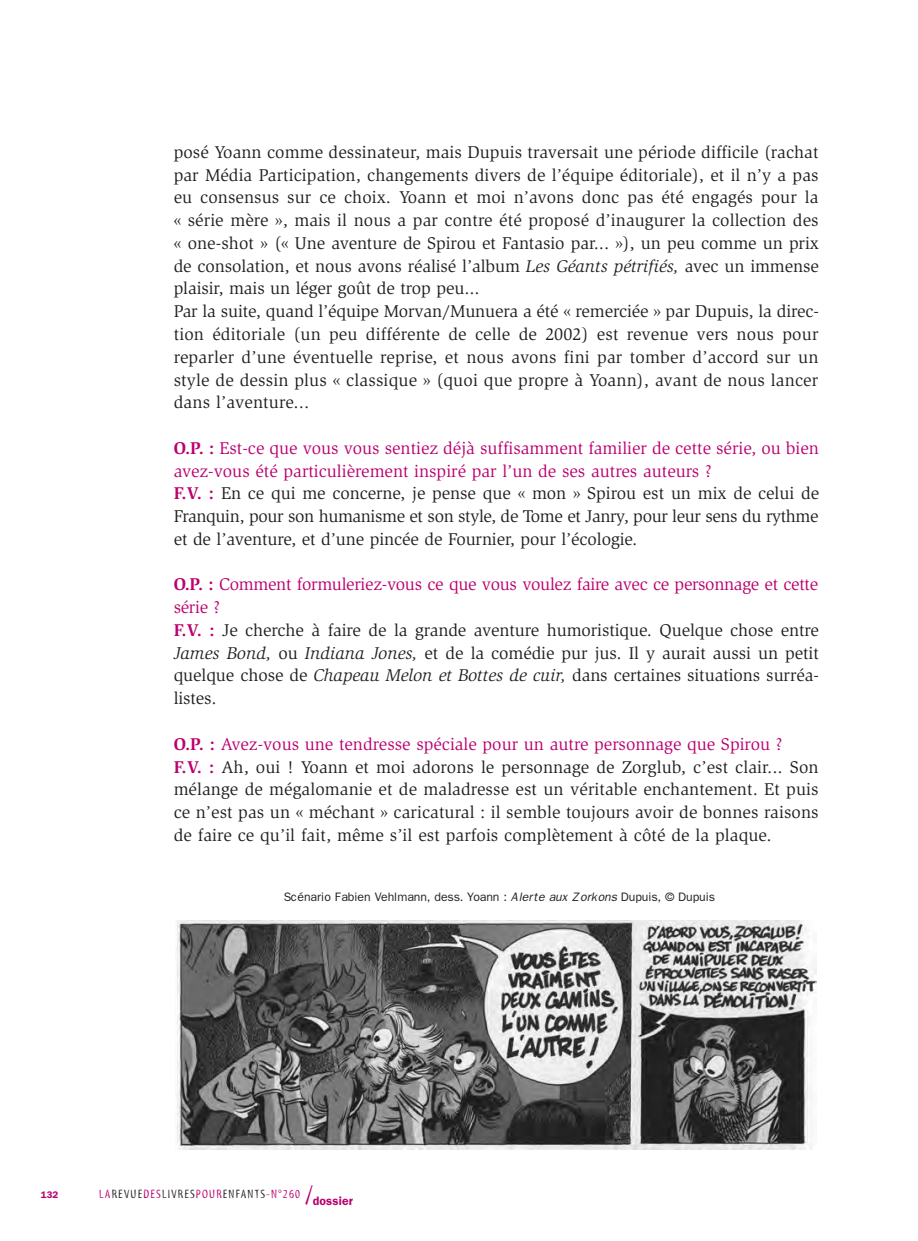
<style>
.page{position:relative;width:918px;height:1241px;background:#fff}
.page>*{position:absolute;margin:0;border:0;box-sizing:border-box;transform-origin:0 0}
.t1{font:17.5px/22.8px "Slimbach";color:#231f20}
.t2{font:12.25px "Franklin Gothic";letter-spacing:-.005em;color:#231f20}
.t3{font:12.25px "Myriad Tilt";letter-spacing:.1em;color:#231f20}
.t4{font:600 9.62px "Franklin Gothic";color:#bb016f}
.s1{font-style:italic}
.s2{font-weight:700;color:#bb016f}
.s3{color:#bb016f}
.s4{font-size:26.25px;color:#bb016f}
.s5{font-family:"Franklin Gothic";font-weight:600;color:#bb016f}
</style>
<div class="page">
<img style="left:176px;top:920px;width:641px;height:229px">
<p class="t1" style="left:174px;top:142px;width:647px">posé Yoann comme dessinateur, mais Dupuis traversait une période difficile (rachat par Média Participation, changements divers de l’équipe éditoriale), et il n’y a pas eu consensus sur ce choix. Yoann et moi n’avons donc pas été engagés pour la « série mère », mais il nous a par contre été proposé d’inaugurer la collection des « one-shot » (« Une aventure de Spirou et Fantasio par... »), un peu comme un prix de consolation, et nous avons réalisé l’album <span class="s1">Les Géants pétrifiés,</span> avec un immense plaisir, mais un léger goût de trop peu...<br>Par la suite, quand l’équipe Morvan/Munuera a été « remerciée » par Dupuis, la direc&shy;tion éditoriale (un peu différente de celle de 2002) est revenue vers nous pour reparler d’une éventuelle reprise, et nous avons fini par tomber d’accord sur un style de dessin plus « classique » (quoi que propre à Yoann), avant de nous lancer dans l’aventure...</p>
<p class="t1" style="left:174px;top:438px;width:647px"><span class="s2">O.P. :</span> <span class="s3">Est-ce que vous vous sentiez déjà suffisamment familier de cette série, ou bien avez-vous été particulièrement inspiré par l’un de ses autres auteurs ?<br></span><span class="s2">F.V. :</span> En ce qui me concerne, je pense que « mon » Spirou est un mix de celui de Franquin, pour son humanisme et son style, de Tome et Janry, pour leur sens du rythme et de l’aventure, et d’une pincée de Fournier, pour l’écologie.</p>
<p class="t1" style="left:174px;top:574px;width:647px"><span class="s2">O.P. :</span> <span class="s3">Comment formuleriez-vous ce que vous voulez faire avec ce personnage et cette série ?<br></span><span class="s2">F.V. :</span> Je cherche à faire de la grande aventure humoristique. Quelque chose entre <span class="s1">James Bond,</span> ou <span class="s1">Indiana Jones,</span> et de la comédie pur jus. Il y aurait aussi un petit quelque chose de <span class="s1">Chapeau Melon et Bottes de cuir,</span> dans certaines situations surréa&shy;listes.</p>
<p class="t1" style="left:174px;top:733px;width:646px"><span class="s2">O.P. :</span> <span class="s3">Avez-vous une tendresse spéciale pour un autre personnage que Spirou ?<br></span><span class="s2">F.V. :</span> Ah, oui ! Yoann et moi adorons le personnage de Zorglub, c’est clair... Son mélange de mégalomanie et de maladresse est un véritable enchantement. Et puis ce n’est pas un « méchant » caricatural : il semble toujours avoir de bonnes raisons de faire ce qu’il fait, même s’il est parfois complètement à côté de la plaque.</p>
<p class="t2" style="left:284px;top:889px;width:433px">Scénario Fabien Vehlmann, dess. Yoann : <span class="s1">Alerte aux Zorkons</span> Dupuis, © Dupuis</p>
<p class="t4" style="left:41px;top:1188px;width:19px">132</p>
<p class="t3" style="left:99px;top:1188px;width:255px"><span class="s3">LA</span>REVUE<span class="s3">DES</span>LIVRES<span class="s3">POUR</span>ENFANTS<span class="s3">-N°260</span> <span class="s4">/</span><span class="s5">dossier</span></p>
</div>
